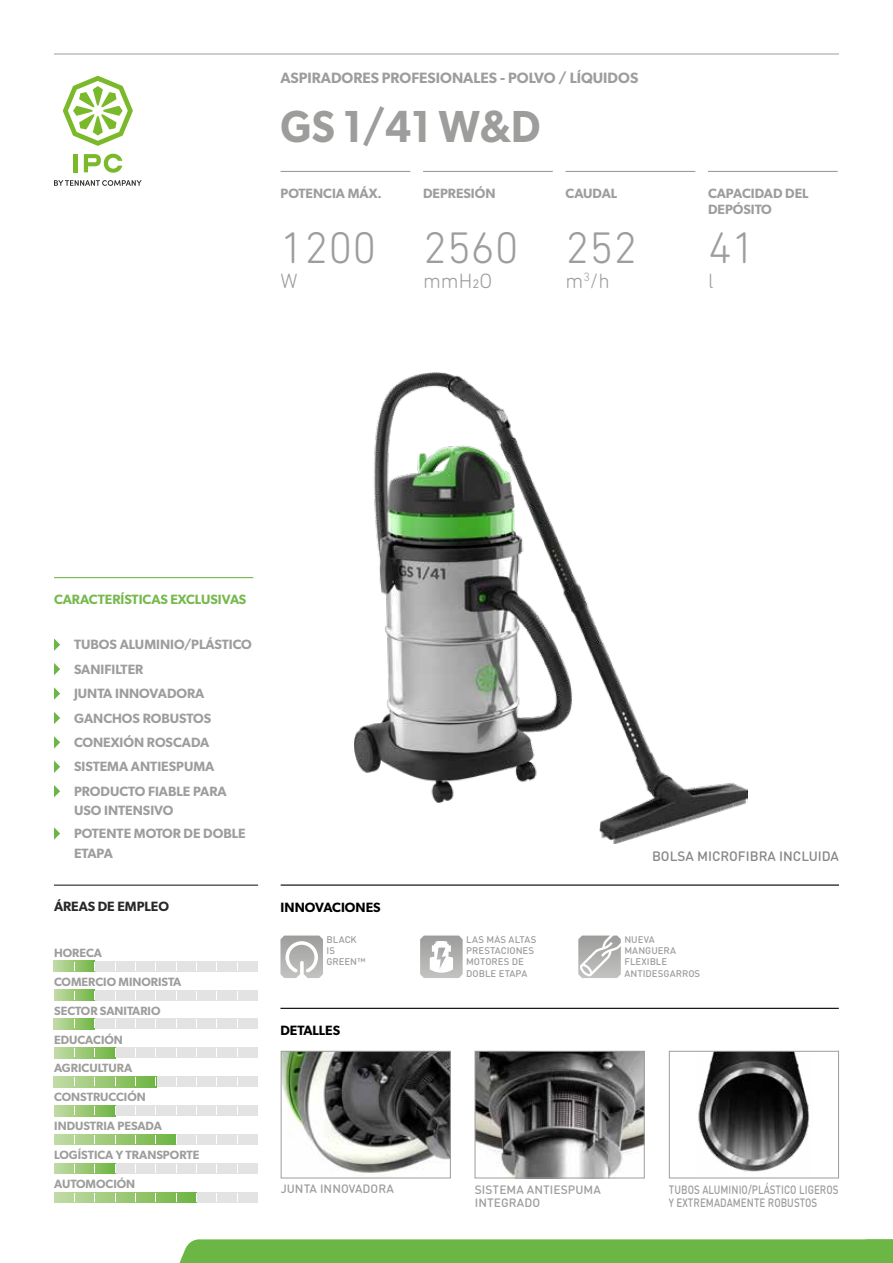
<style>
.page{position:relative;width:893px;height:1263px;background:#fff}
.page>*{position:absolute;margin:0;border:0;box-sizing:border-box;transform-origin:0 0}
.t1{font:300 45px "DIN Next Rounded LT Pro";color:#9d9d9c}
.t2{font:600 45px "Gibson";color:#9d9d9c;scale:.93 1}
.t3{font:300 21px "DIN Next Rounded LT Pro";color:#9d9d9c}
.t4{font:600 15px "Gibson";color:#9d9d9c}
.t5{font:600 13.5px/24.5px "Gibson";color:#9d9d9c}
.t6{font:600 13.5px "Gibson";color:#76b94d}
.t7{font:500 13.5px "DIN Round Pro";color:#878787}
.t8{font:600 13.5px "Gibson";color:#000}
.t9{font:600 13.5px "Gibson";color:#282827}
.t10{font:600 12px "Gibson";color:#9d9d9c}
.t11{font:500 12px/13.5px "DIN Round Pro";letter-spacing:.005em;color:#9d9d9c;scale:.82 1}
.t12{font:500 12px/13.5px "DIN Round Pro";letter-spacing:.005em;color:#9d9d9c}
.t13{font:500 9.6px/11.2px "DIN Round Pro";color:#9d9d9c}
</style>
<div class="page">
<hr style="left:54px;top:54px;width:785px;height:1px;background:#9d9d9c">
<div style="left:179px;top:1239px;width:714px;height:24px;background:#6bb644"></div>
<hr style="left:281px;top:171px;width:129px;height:1px;background:#9d9d9c">
<hr style="left:423px;top:171px;width:130px;height:1px;background:#9d9d9c">
<hr style="left:566px;top:171px;width:129px;height:1px;background:#9d9d9c">
<hr style="left:708px;top:171px;width:130px;height:1px;background:#9d9d9c">
<hr style="left:54px;top:577px;width:199px;height:1px;background:#76b94d">
<svg style="left:54px;top:638px;width:6px;height:13px"></svg>
<svg style="left:54px;top:663px;width:6px;height:12px"></svg>
<svg style="left:54px;top:687px;width:6px;height:13px"></svg>
<svg style="left:54px;top:712px;width:6px;height:12px"></svg>
<svg style="left:54px;top:736px;width:6px;height:12px"></svg>
<svg style="left:54px;top:760px;width:6px;height:13px"></svg>
<svg style="left:54px;top:785px;width:6px;height:12px"></svg>
<svg style="left:54px;top:827px;width:6px;height:13px"></svg>
<hr style="left:54px;top:884px;width:204px;height:2px;background:#282827">
<div style="left:54px;top:961px;width:204px;height:10px;background:#e3e3e3"></div>
<svg style="left:54px;top:961px;width:40px;height:10px"></svg>
<div style="left:54px;top:1019px;width:204px;height:10px;background:#e3e3e3"></div>
<svg style="left:54px;top:1019px;width:40px;height:10px"></svg>
<div style="left:54px;top:990px;width:204px;height:10px;background:#e3e3e3"></div>
<svg style="left:54px;top:990px;width:40px;height:10px"></svg>
<div style="left:54px;top:1047px;width:204px;height:11px;background:#e3e3e3"></div>
<svg style="left:54px;top:1047px;width:62px;height:11px"></svg>
<div style="left:54px;top:1076px;width:204px;height:11px;background:#e3e3e3"></div>
<svg style="left:54px;top:1076px;width:102px;height:11px"></svg>
<div style="left:54px;top:1105px;width:204px;height:11px;background:#e3e3e3"></div>
<svg style="left:54px;top:1105px;width:62px;height:11px"></svg>
<div style="left:54px;top:1134px;width:204px;height:11px;background:#e3e3e3"></div>
<svg style="left:54px;top:1134px;width:122px;height:11px"></svg>
<div style="left:54px;top:1163px;width:204px;height:11px;background:#e3e3e3"></div>
<svg style="left:54px;top:1163px;width:61px;height:11px"></svg>
<div style="left:54px;top:1192px;width:204px;height:10px;background:#e3e3e3"></div>
<svg style="left:54px;top:1192px;width:143px;height:11px"></svg>
<hr style="left:281px;top:884px;width:558px;height:2px;background:#000">
<svg style="left:280px;top:935px;width:43px;height:43px"></svg>
<hr style="left:280px;top:1008px;width:559px;height:1px;background:#000">
<img style="left:698px;top:1053px;width:111px;height:119px">
<div style="left:669px;top:1051px;width:170px;height:127px;border:1px solid #9d9d9c"></div>
<img style="left:283px;top:1053px;width:166px;height:120px">
<div style="left:281px;top:1051px;width:170px;height:127px;border:1px solid #9d9d9c"></div>
<img style="left:477px;top:1053px;width:166px;height:123px">
<div style="left:475px;top:1051px;width:170px;height:127px;border:1px solid #9d9d9c"></div>
<img style="left:354px;top:372px;width:394px;height:471px">
<svg style="left:420px;top:935px;width:43px;height:43px"></svg>
<svg style="left:578px;top:935px;width:43px;height:43px"></svg>
<hr style="left:74px;top:154px;width:4px;height:18px;background:#7ab929">
<svg style="left:84px;top:154px;width:38px;height:19px"></svg>
<svg style="left:63px;top:76px;width:70px;height:70px"></svg>
<svg style="left:54px;top:180px;width:88px;height:6px"></svg>
<p class="t4" style="left:281px;top:69px;width:359px">ASPIRADORES PROFESIONALES - POLVO / LÍQUIDOS</p>
<h1 class="t2" style="left:281px;top:100px;width:281px">GS 1/41 W&amp;D</h1>
<p class="t5" style="left:281px;top:180px;width:103px">POTENCIA MÁX.</p>
<p class="t5" style="left:423px;top:180px;width:74px">DEPRESIÓN</p>
<p class="t5" style="left:566px;top:180px;width:53px">CAUDAL</p>
<p class="t5" style="left:708px;top:184px;width:102px;line-height:16.2px">CAPACIDAD DEL<br>DEPÓSITO</p>
<h1 class="t1" style="left:281px;top:222px;width:97px">1200</h1>
<h2 class="t3" style="left:281px;top:269px;width:19px">W</h2>
<h1 class="t1" style="left:423px;top:222px;width:97px">2560</h1>
<h2 class="t3" style="left:423px;top:269px;width:71px">mmH2O</h2>
<h1 class="t1" style="left:566px;top:222px;width:73px">252</h1>
<h2 class="t3" style="left:566px;top:269px;width:46px">m<sup>3</sup>/h</h2>
<h1 class="t1" style="left:708px;top:222px;width:49px">41</h1>
<h2 class="t3" style="left:708px;top:269px;width:7px">l</h2>
<p class="t6" style="left:54px;top:591px;width:194px">CARACTERÍSTICAS EXCLUSIVAS</p>
<p class="t5" style="left:74px;top:632px;width:179px">TUBOS ALUMINIO/PLÁSTICO<br>SANIFILTER<br>JUNTA INNOVADORA<br>GANCHOS ROBUSTOS<br>CONEXIÓN ROSCADA<br>SISTEMA ANTIESPUMA<br>PRODUCTO FIABLE PARA</p>
<p class="t5" style="left:74px;top:799px;width:173px;line-height:22.8px">USO INTENSIVO<br>POTENTE MOTOR DE DOBLE</p>
<p class="t5" style="left:74px;top:840px;width:40px">ETAPA</p>
<p class="t9" style="left:54px;top:898px;width:117px">ÁREAS DE EMPLEO</p>
<p class="t10" style="left:54px;top:945px;width:50px">HORECA</p>
<p class="t10" style="left:54px;top:974px;width:129px">COMERCIO MINORISTA</p>
<p class="t10" style="left:54px;top:1003px;width:108px">SECTOR SANITARIO</p>
<p class="t10" style="left:54px;top:1032px;width:70px">EDUCACIÓN</p>
<p class="t10" style="left:54px;top:1061px;width:80px">AGRICULTURA</p>
<p class="t10" style="left:54px;top:1090px;width:93px">CONSTRUCCIÓN</p>
<p class="t10" style="left:54px;top:1119px;width:109px">INDUSTRIA PESADA</p>
<p class="t10" style="left:54px;top:1148px;width:147px">LOGÍSTICA Y TRANSPORTE</p>
<p class="t10" style="left:54px;top:1177px;width:83px">AUTOMOCIÓN</p>
<p class="t8" style="left:281px;top:899px;width:102px">INNOVACIONES</p>
<p class="t13" style="left:327px;top:933px;width:41px">BLACK<br>IS<br>GREEN™</p>
<p class="t8" style="left:280px;top:1022px;width:61px">DETALLES</p>
<p class="t13" style="left:466px;top:933px;width:72px">LAS MÁS ALTAS<br>PRESTACIONES<br>MOTORES DE<br>DOBLE ETAPA</p>
<p class="t7" style="left:652px;top:847px;width:188px">BOLSA MICROFIBRA INCLUIDA</p>
<p class="t13" style="left:624px;top:933px;width:77px">NUEVA<br>MANGUERA<br>FLEXIBLE<br>ANTIDESGARROS</p>
<p class="t12" style="left:281px;top:1182px;width:115px">JUNTA INNOVADORA</p>
<p class="t12" style="left:475px;top:1182px;width:128px">SISTEMA ANTIESPUMA<br>INTEGRADO</p>
<p class="t11" style="left:669px;top:1182px;width:208px">TUBOS ALUMINIO/PLÁSTICO LIGEROS<br>Y EXTREMADAMENTE ROBUSTOS</p>
</div>
